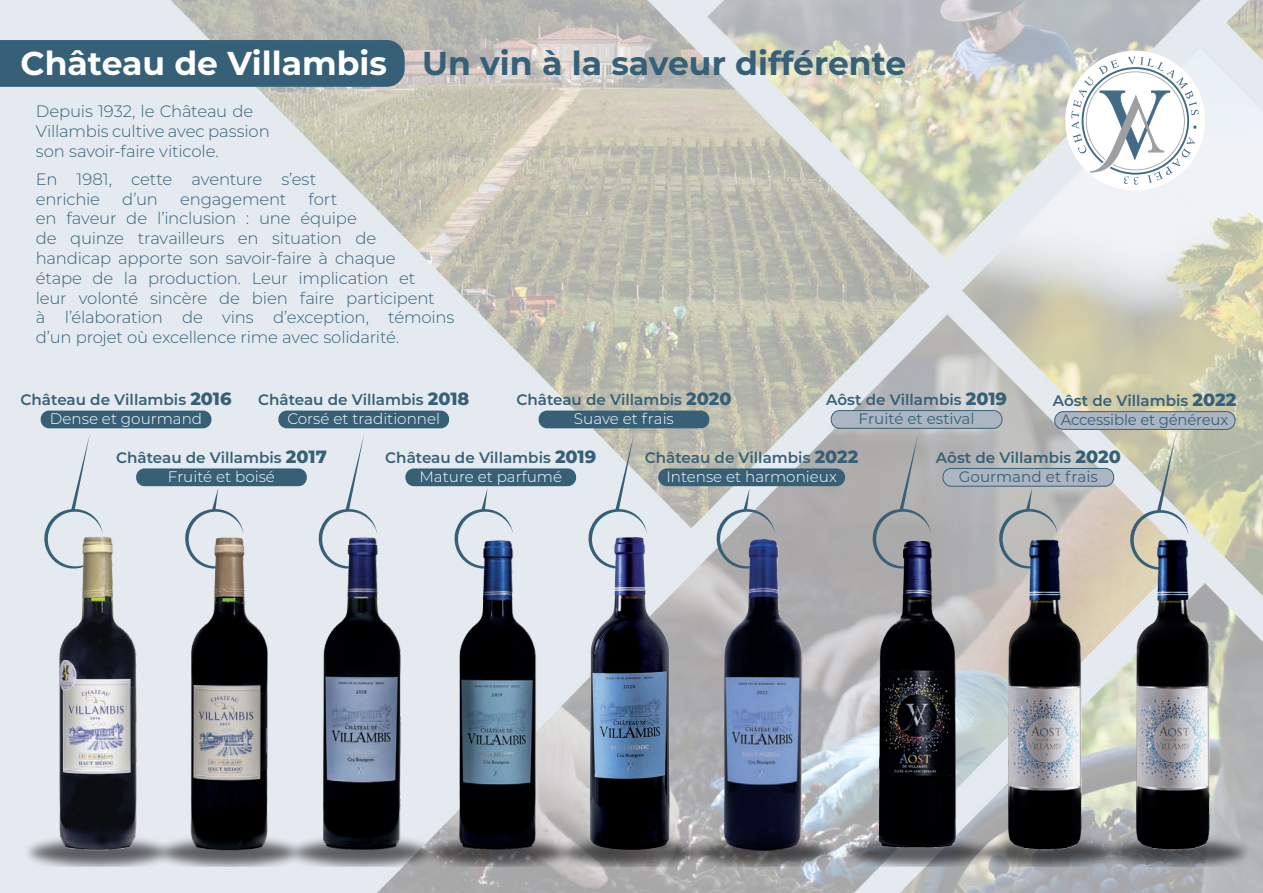
<style>
.page{position:relative;width:1263px;height:893px;background:#fff}
.page>*{position:absolute;margin:0;border:0;box-sizing:border-box;transform-origin:0 0}
.t1{font:700 33px "Montserrat";color:#356077}
.t2{font:300 16.5px/19.8px "Montserrat";letter-spacing:-.01em;color:#356077}
.t3{font:600 15.15px/19.6px "Montserrat";color:#376077;text-align:center}
.t4{font:300 15.15px/19.6px "Montserrat";color:#fff;text-align:center}
.t5{font:15.15px/19.6px "Montserrat";letter-spacing:-.01em;color:#376077;text-align:center}
.s1{color:#fff}
.s2{font-weight:800;font-size:17.7px}
.s3{font-weight:300;color:#fff}
.s4{font-weight:600;color:#376077}
.s5{font-weight:800;font-size:17.7px;color:#376077}
.s6{font-weight:400}
.s7{font-weight:600}
</style>
<div class="page">
<img style="left:0;top:0;width:1263px;height:893px">
<div style="left:0;top:40px;width:405px;height:47px;background:#356077"></div>
<div style="left:943px;top:468px;width:171px;height:18px;background:#acb6c2;border-radius:8px"></div>
<div style="left:942px;top:468px;width:172px;height:19px;border:1px solid #376077;border-radius:8px"></div>
<div style="left:831px;top:411px;width:171px;height:17px;background:#acb6c2;border-radius:8px"></div>
<div style="left:831px;top:410px;width:171px;height:19px;border:1px solid #376077;border-radius:8px"></div>
<svg style="left:870px;top:434px;width:61px;height:100px;background:#a9a9aa"></svg>
<svg style="left:997px;top:488px;width:61px;height:40px;background:#b3b5b4"></svg>
<div style="left:136px;top:468px;width:171px;height:18px;background:#376077;border-radius:8px"></div>
<svg style="left:183px;top:488px;width:61px;height:43px;background:#d5dee5"></svg>
<img style="left:181px;top:531px;width:97px;height:300px">
<svg style="left:1128px;top:435px;width:61px;height:93px;background:#c9ccbe"></svg>
<div style="left:1055px;top:412px;width:180px;height:17px;background:#acb6c2;border-radius:9px"></div>
<div style="left:1054px;top:411px;width:181px;height:19px;border:1px solid #376077;border-radius:9px"></div>
<img style="left:21px;top:831px;width:131px;height:35px">
<img style="left:152px;top:831px;width:132px;height:35px">
<div style="left:41px;top:411px;width:170px;height:17px;background:#376077;border-radius:8px"></div>
<svg style="left:42px;top:434px;width:61px;height:138px;background:#d9e1e7"></svg>
<img style="left:56px;top:536px;width:83px;height:315px">
<div style="left:278px;top:411px;width:171px;height:17px;background:#376077;border-radius:8px"></div>
<svg style="left:316px;top:434px;width:61px;height:95px;background:#dae2e8"></svg>
<img style="left:313px;top:529px;width:97px;height:302px">
<img style="left:284px;top:831px;width:135px;height:35px">
<div style="left:405px;top:468px;width:171px;height:18px;background:#376077;border-radius:8px"></div>
<svg style="left:452px;top:488px;width:61px;height:43px;background:#d5dee5"></svg>
<img style="left:448px;top:531px;width:96px;height:300px">
<img style="left:419px;top:831px;width:134px;height:35px">
<div style="left:658px;top:468px;width:187px;height:18px;background:#376077;border-radius:9px"></div>
<svg style="left:714px;top:488px;width:61px;height:84px;background:#c0c5c9"></svg>
<img style="left:715px;top:537px;width:95px;height:294px">
<img style="left:706px;top:831px;width:262px;height:35px">
<div style="left:539px;top:411px;width:170px;height:17px;background:#376077;border-radius:8px"></div>
<svg style="left:586px;top:434px;width:61px;height:92px;background:#d3d9db"></svg>
<img style="left:580px;top:526px;width:99px;height:305px">
<img style="left:553px;top:831px;width:153px;height:35px">
<img style="left:865px;top:534px;width:102px;height:321px">
<img style="left:968px;top:831px;width:131px;height:35px">
<img style="left:991px;top:528px;width:108px;height:332px">
<img style="left:1099px;top:831px;width:154px;height:35px">
<img style="left:1119px;top:528px;width:108px;height:332px">
<div style="left:1065px;top:51px;width:140px;height:140px;background:#fff;border-radius:50%"></div>
<svg style="left:1071px;top:57px;width:128px;height:128px"></svg>
<h1 class="t1" style="left:21px;top:44px;width:887px"><span class="s1">Château de Villambis</span> Un vin à la saveur différente</h1>
<p class="t2" style="left:36px;top:103px;width:236px">Depuis 1932, le Château de<br>Villambis cultive avec passion son savoir-faire viticole.</p>
<p class="t2" style="left:36px;top:170px;width:282px">En 1981, cette aventure s’est enrichie</p>
<p class="t2" style="left:36px;top:190px;width:420px;text-indent:273px">fort<br>en faveur de l’inclusion : une équipe<br>de quinze travailleurs en situation de handicap apporte son savoir-faire à chaque<br>étape de la production. Leur implication et<br>leur volonté sincère de bien faire participent<br>à l’élaboration de vins d’exception, témoins d’un projet où excellence rime avec solidarité.</p>
<p class="t2" style="left:122px;top:190px;width:37px">d’un</p>
<p class="t2" style="left:180px;top:190px;width:108px">engagement</p>
<p class="t3" style="left:21px;top:389px;width:213px">Château de Villambis <span class="s2">2016<br></span><span class="s3">Dense et gourmand</span></p>
<p class="t4" style="left:258px;top:390px;width:213px"><span class="s4">Château de Villambis</span> <span class="s5">2018<br></span>Corsé et traditionnel</p>
<p class="t3" style="left:385px;top:448px;width:213px">Château de Villambis <span class="s2">2019<br></span><span class="s3">Mature et parfumé</span></p>
<p class="t4" style="left:645px;top:449px;width:215px"><span class="s4">Château de Villambis</span> <span class="s5">2022<br></span>Intense et harmonieux</p>
<p class="t3" style="left:826px;top:389px;width:182px">Aôst de Villambis <span class="s2">2019<br></span><span class="s6">Fruité et estival</span></p>
<p class="t5" style="left:1053px;top:392px;width:185px"><span class="s7">Aôst de Villambis</span> <span class="s2">2022<br></span>Accessible et généreux</p>
<p class="t3" style="left:936px;top:448px;width:186px">Aôst de Villambis <span class="s2">2020<br></span><span class="s6">Gourmand et frais</span></p>
<p class="t3" style="left:516px;top:389px;width:217px">Château de Villambis <span class="s2">2020<br></span><span class="s3">Suave et frais</span></p>
<p class="t3" style="left:116px;top:448px;width:212px">Château de Villambis <span class="s2">2017<br></span><span class="s3">Fruité et boisé</span></p>
</div>
